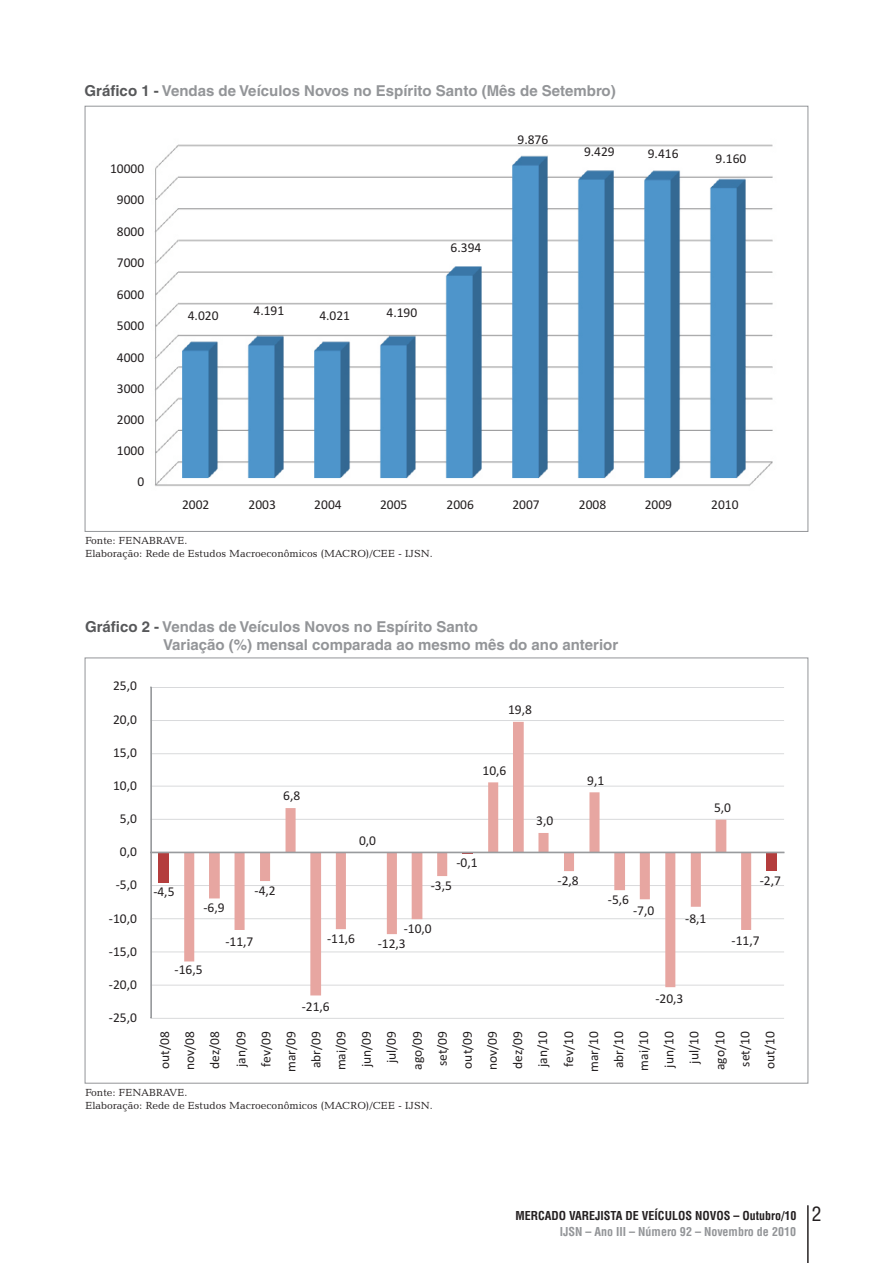
<style>
.page{position:relative;width:893px;height:1263px;background:#fff}
.page>*{position:absolute;margin:0;border:0;box-sizing:border-box;transform-origin:0 0}
.t1{font:700 15px/17.9px "Helvetica LT";color:#939598}
.t2{font:13.5px/25.2px "Calibri";color:#231f20;text-align:right}
.t3{font:700 condensed 12px/15.9px "Helvetica LT";color:#231f20}
.t4{font:10.5px/12.6px "Candida BT";color:#231f20}
.s1{color:#57585a}
.s2{font-weight:400;font-size:19.5px}
.s3{color:#939598}
</style>
<div class="page">
<hr style="left:807px;top:1205px;width:1px;height:58px;background:#231f20">
<hr style="left:151px;top:1018px;width:633px;height:1px;background:#d1d2d4">
<svg style="left:150px;top:687px;width:634px;height:331px"></svg>
<img style="left:154px;top:144px;width:619px;height:342px">
<p class="t1" style="left:85px;top:83px;width:533px"><span class="s1">Gráfico 1 -</span> Vendas de Veículos Novos no Espírito Santo (Mês de Setembro)</p>
<p class="t2" style="left:110px;top:157px;width:36px">10000</p>
<p class="t2" style="left:117px;top:188px;width:29px">9000</p>
<p class="t2" style="left:117px;top:220px;width:29px">8000</p>
<p class="t2" style="left:117px;top:251px;width:29px">7000</p>
<p class="t2" style="left:117px;top:283px;width:29px">6000</p>
<p class="t2" style="left:117px;top:314px;width:29px">5000</p>
<p class="t2" style="left:117px;top:346px;width:29px">4000</p>
<p class="t2" style="left:117px;top:377px;width:29px">3000</p>
<p class="t2" style="left:117px;top:408px;width:29px">2000</p>
<p class="t2" style="left:117px;top:439px;width:29px">1000</p>
<p class="t2" style="left:137px;top:470px;width:8px">0</p>
<p class="t2" style="left:188px;top:304px;width:32px">4.020</p>
<p class="t2" style="left:254px;top:299px;width:32px">4.191</p>
<p class="t2" style="left:319px;top:304px;width:32px">4.021</p>
<p class="t2" style="left:386px;top:301px;width:32px">4.190</p>
<p class="t2" style="left:451px;top:236px;width:32px">6.394</p>
<p class="t2" style="left:518px;top:128px;width:32px">9.876</p>
<p class="t2" style="left:584px;top:140px;width:32px">9.429</p>
<p class="t2" style="left:648px;top:142px;width:32px">9.416</p>
<p class="t2" style="left:716px;top:147px;width:32px">9.160</p>
<p class="t2" style="left:182px;top:493px;width:29px">2002</p>
<p class="t2" style="left:249px;top:493px;width:29px">2003</p>
<p class="t2" style="left:314px;top:493px;width:29px">2004</p>
<p class="t2" style="left:380px;top:493px;width:29px">2005</p>
<p class="t2" style="left:447px;top:493px;width:29px">2006</p>
<p class="t2" style="left:512px;top:493px;width:29px">2007</p>
<p class="t2" style="left:579px;top:493px;width:29px">2008</p>
<p class="t2" style="left:645px;top:493px;width:29px">2009</p>
<p class="t2" style="left:711px;top:493px;width:29px">2010</p>
<p class="t4" style="left:85px;top:535px;width:349px">Fonte: FENABRAVE.<br>Elaboração: Rede de Estudos Macroeconômicos (MACRO)/CEE - IJSN.</p>
<p class="t1" style="left:163px;top:619px;width:457px;text-indent:-78px"><span class="s1">Gráfico 2 -</span> Vendas de Veículos Novos no Espírito Santo<br>Variação (%) mensal comparada ao mesmo mês do ano anterior</p>
<p class="t2" style="left:113px;top:674px;width:25px">25,0</p>
<p class="t2" style="left:113px;top:707px;width:25px">20,0</p>
<p class="t2" style="left:113px;top:741px;width:25px">15,0</p>
<p class="t2" style="left:113px;top:774px;width:25px">10,0</p>
<p class="t2" style="left:120px;top:807px;width:19px">5,0</p>
<p class="t2" style="left:120px;top:840px;width:19px">0,0</p>
<p class="t2" style="left:116px;top:873px;width:23px">-5,0</p>
<p class="t2" style="left:109px;top:906px;width:30px">-10,0</p>
<p class="t2" style="left:109px;top:940px;width:30px">-15,0</p>
<p class="t2" style="left:109px;top:973px;width:30px">-20,0</p>
<p class="t2" style="left:109px;top:1006px;width:30px">-25,0</p>
<p class="t2" style="left:508px;top:698px;width:25px">19,8</p>
<p class="t2" style="left:483px;top:759px;width:25px">10,6</p>
<p class="t2" style="left:587px;top:769px;width:19px">9,1</p>
<p class="t2" style="left:283px;top:784px;width:19px">6,8</p>
<p class="t2" style="left:536px;top:809px;width:19px">3,0</p>
<p class="t2" style="left:714px;top:796px;width:19px">5,0</p>
<p class="t2" style="left:359px;top:828px;width:19px">0,0</p>
<p class="t2" style="left:456px;top:851px;width:23px">-0,1</p>
<p class="t2" style="left:153px;top:879px;width:23px">-4,5</p>
<p class="t2" style="left:203px;top:896px;width:23px">-6,9</p>
<p class="t2" style="left:255px;top:879px;width:23px">-4,2</p>
<p class="t2" style="left:225px;top:929px;width:30px">-11,7</p>
<p class="t2" style="left:327px;top:927px;width:30px">-11,6</p>
<p class="t2" style="left:431px;top:874px;width:23px">-3,5</p>
<p class="t2" style="left:404px;top:917px;width:30px">-10,0</p>
<p class="t2" style="left:378px;top:932px;width:30px">-12,3</p>
<p class="t2" style="left:558px;top:869px;width:23px">-2,8</p>
<p class="t2" style="left:608px;top:888px;width:23px">-5,6</p>
<p class="t2" style="left:633px;top:899px;width:23px">-7,0</p>
<p class="t2" style="left:685px;top:907px;width:23px">-8,1</p>
<p class="t2" style="left:760px;top:869px;width:23px">-2,7</p>
<p class="t2" style="left:731px;top:929px;width:30px">-11,7</p>
<p class="t2" style="left:175px;top:958px;width:30px">-16,5</p>
<p class="t2" style="left:302px;top:995px;width:30px">-21,6</p>
<p class="t2" style="left:655px;top:987px;width:30px">-20,3</p>
<p class="t2" style="left:153px;top:1069px;width:39px;rotate:-90deg">out/08</p>
<p class="t2" style="left:759px;top:1069px;width:39px;rotate:-90deg">out/10</p>
<p class="t2" style="left:178px;top:1070px;width:41px;line-height:25.7px;text-align:justify;rotate:-90deg">nov/08 dez/08 jan/09</p>
<p class="t2" style="left:254px;top:1072px;width:42px;rotate:-90deg">fev/09 mar/09 abr/09 mai/09 jun/09 jul/09 ago/09 set/09</p>
<p class="t2" style="left:709px;top:1070px;width:40px;text-align:left;rotate:-90deg">ago/10 set/10</p>
<p class="t2" style="left:456px;top:1072px;width:43px;rotate:-90deg">out/09 nov/09 dez/09 jan/10 fev/10 mar/10 abr/10 mai/10 jun/10 jul/10</p>
<p class="t4" style="left:85px;top:1087px;width:349px">Fonte: FENABRAVE.<br>Elaboração: Rede de Estudos Macroeconômicos (MACRO)/CEE - IJSN.</p>
<p class="t3" style="left:560px;top:1209px;width:263px;text-indent:-45px">MERCADO VAREJISTA DE VEÍCULOS NOVOS – Outubro/10 <span class="s2">2<br></span><span class="s3">IJSN – Ano III – Número 92 – Novembro de 2010</span></p>
</div>
